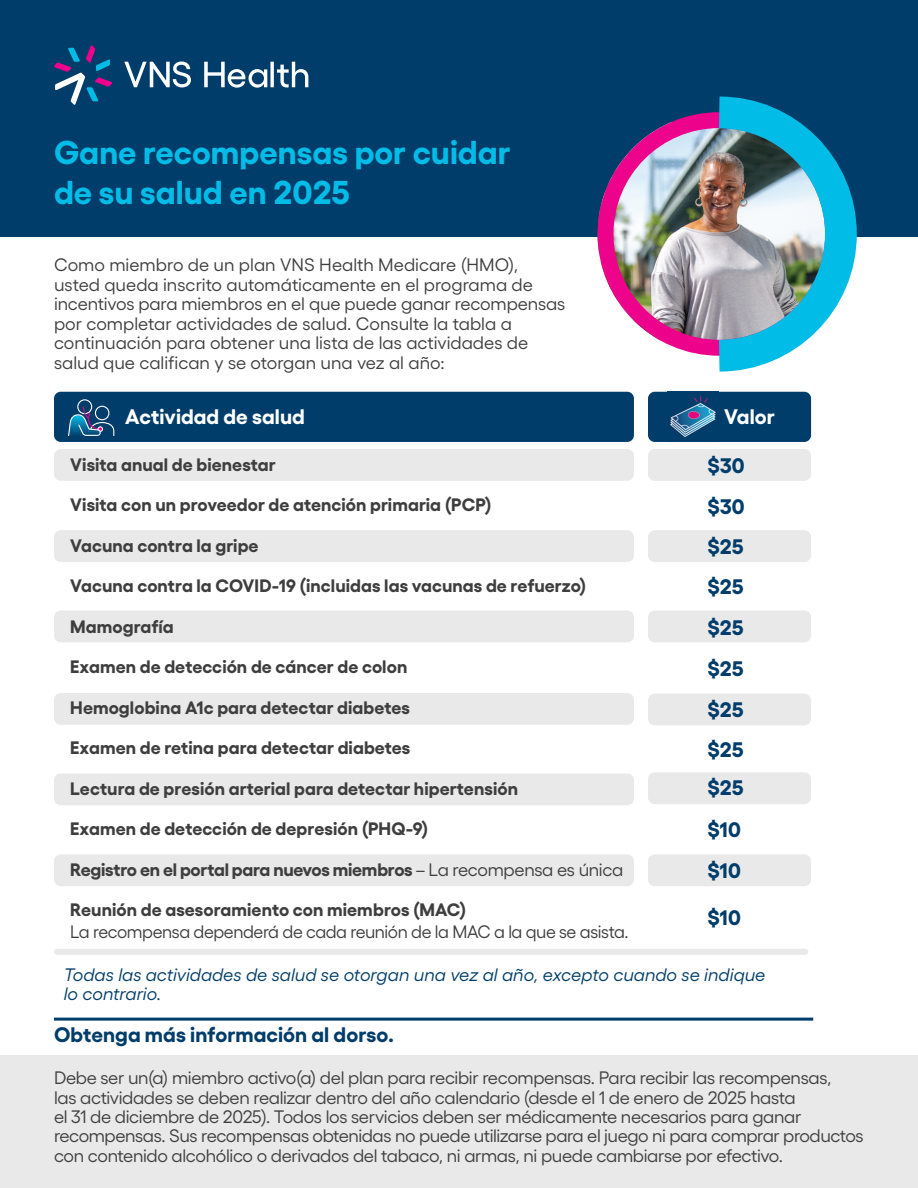
<style>
.page{position:relative;width:918px;height:1188px;background:#fff}
.page>*{position:absolute;margin:0;border:0;box-sizing:border-box;transform-origin:0 0}
.t1{font:700 33px/39.6px "Gellix";color:#02bce8}
.t2{font:700 21px "Gellix";letter-spacing:.005em;color:#003d6a}
.t3{font:700 21px "Gellix";letter-spacing:.005em;color:#fff}
.t4{font:18px/19.5px "Gellix";letter-spacing:-.02em;color:#3e3e3f}
.t5{font:700 18px "Gellix";letter-spacing:.005em;color:#3e3e3f}
.t6{font:18px/19.5px "Gellix";color:#3e3e3f}
.t7{font:italic 18px/19.5px "Gellix";color:#003d6a}
.t8{font:700 18px "Gellix";letter-spacing:-.015em;color:#3e3e3f}
.s1{font-weight:400}
.s2{font-weight:700}
</style>
<div class="page">
<div style="left:0;top:1056px;width:918px;height:132px;background:#e9e9ea"></div>
<div style="left:0;top:0;width:918px;height:236px;background:#003d6a"></div>
<svg style="left:54px;top:45px;width:58px;height:60px"></svg>
<svg style="left:124px;top:62px;width:67px;height:25px"></svg>
<svg style="left:204px;top:62px;width:104px;height:26px"></svg>
<div style="left:54px;top:392px;width:580px;height:50px;background:#003d6a;border-radius:7px"></div>
<div style="left:648px;top:392px;width:163px;height:50px;background:#003d6a;border-radius:7px"></div>
<div style="left:54px;top:449px;width:580px;height:32px;background:#e9e9ea;border-radius:7px"></div>
<div style="left:648px;top:449px;width:163px;height:32px;background:#e9e9ea;border-radius:7px"></div>
<div style="left:54px;top:530px;width:580px;height:32px;background:#e9e9ea;border-radius:7px"></div>
<div style="left:648px;top:530px;width:163px;height:32px;background:#e9e9ea;border-radius:7px"></div>
<div style="left:54px;top:610px;width:580px;height:32px;background:#e9e9ea;border-radius:7px"></div>
<div style="left:648px;top:610px;width:163px;height:32px;background:#e9e9ea;border-radius:7px"></div>
<div style="left:648px;top:694px;width:163px;height:31px;background:#e9e9ea;border-radius:7px"></div>
<div style="left:54px;top:693px;width:580px;height:32px;background:#e9e9ea;border-radius:7px"></div>
<div style="left:54px;top:773px;width:580px;height:32px;background:#e9e9ea;border-radius:7px"></div>
<div style="left:54px;top:854px;width:580px;height:32px;background:#e9e9ea;border-radius:7px"></div>
<div style="left:648px;top:772px;width:163px;height:32px;background:#e9e9ea;border-radius:7px"></div>
<div style="left:648px;top:854px;width:163px;height:32px;background:#e9e9ea;border-radius:7px"></div>
<svg style="left:68px;top:399px;width:47px;height:37px"></svg>
<hr style="left:54px;top:1018px;width:759px;height:3px;background:#003d6a">
<img style="left:670px;top:396px;width:46px;height:41px">
<img style="left:598px;top:122px;width:89px;height:220px">
<div style="left:598px;top:112px;width:243px;height:244px;border:16px solid #ed028c;border-radius:50%"></div>
<img style="left:687px;top:96px;width:186px;height:276px">
<div style="left:57px;top:949px;width:748px;height:6px;background:#e9e9ea"></div>
<h1 class="t1" style="left:54px;top:129px;width:458px">Gane recompensas por cuidar de su salud en 2025</h1>
<p class="t6" style="left:54px;top:253px;width:513px">Como miembro de un plan VNS Health Medicare (HMO), usted queda inscrito automáticamente en el programa de incentivos para miembros en el que puede ganar recompensas por completar actividades de salud. Consulte la tabla a continuación para obtener una lista de las actividades de salud que califican y se otorgan una vez al año:</p>
<p class="t3" style="left:125px;top:400px;width:181px">Actividad de salud</p>
<p class="t3" style="left:724px;top:400px;width:52px">Valor</p>
<p class="t5" style="left:70px;top:450px;width:207px">Visita anual de bienestar</p>
<p class="t2" style="left:707px;top:449px;width:39px">$30</p>
<p class="t5" style="left:70px;top:490px;width:423px">Visita con un proveedor de atención primaria (PCP)</p>
<p class="t2" style="left:707px;top:489px;width:39px">$30</p>
<p class="t5" style="left:70px;top:531px;width:190px">Vacuna contra la gripe</p>
<p class="t2" style="left:707px;top:529px;width:38px">$25</p>
<p class="t5" style="left:70px;top:571px;width:518px">Vacuna contra la COVID-19 (incluidas las vacunas de refuerzo)</p>
<p class="t2" style="left:707px;top:570px;width:38px">$25</p>
<p class="t5" style="left:70px;top:612px;width:105px">Mamografía</p>
<p class="t2" style="left:707px;top:611px;width:38px">$25</p>
<p class="t5" style="left:70px;top:652px;width:339px">Examen de detección de cáncer de colon</p>
<p class="t2" style="left:707px;top:651px;width:38px">$25</p>
<p class="t5" style="left:70px;top:693px;width:341px">Hemoglobina A1c para detectar diabetes</p>
<p class="t2" style="left:707px;top:693px;width:38px">$25</p>
<p class="t5" style="left:70px;top:733px;width:342px">Examen de retina para detectar diabetes</p>
<p class="t2" style="left:707px;top:733px;width:38px">$25</p>
<p class="t5" style="left:70px;top:774px;width:449px">Lectura de presión arterial para detectar hipertensión</p>
<p class="t2" style="left:707px;top:771px;width:38px">$25</p>
<p class="t5" style="left:70px;top:814px;width:360px">Examen de detección de depresión (PHQ-9)</p>
<p class="t2" style="left:707px;top:812px;width:35px">$10</p>
<p class="t8" style="left:70px;top:855px;width:555px">Registro en el portal para nuevos miembros <span class="s1">– La recompensa es única</span></p>
<p class="t2" style="left:707px;top:854px;width:35px">$10</p>
<p class="t4" style="left:70px;top:897px;width:560px;line-height:21.6px"><span class="s2">Reunión de asesoramiento con miembros (MAC)<br></span>La recompensa dependerá de cada reunión de la MAC a la que se asista.</p>
<p class="t2" style="left:707px;top:901px;width:35px">$10</p>
<p class="t7" style="left:64px;top:963px;width:703px">Todas las actividades de salud se otorgan una vez al año, excepto cuando se indique lo contrario.</p>
<p class="t2" style="left:54px;top:1018px;width:341px">Obtenga más información al dorso.</p>
<p class="t4" style="left:54px;top:1066px;width:811px">Debe ser un(a) miembro activo(a) del plan para recibir recompensas. Para recibir las recompensas,<br>las actividades se deben realizar dentro del año calendario (desde el 1 de enero de 2025 hasta<br>el 31 de diciembre de 2025). Todos los servicios deben ser médicamente necesarios para ganar recompensas. Sus recompensas obtenidas no puede utilizarse para el juego ni para comprar productos con contenido alcohólico o derivados del tabaco, ni armas, ni puede cambiarse por efectivo.</p>
</div>
